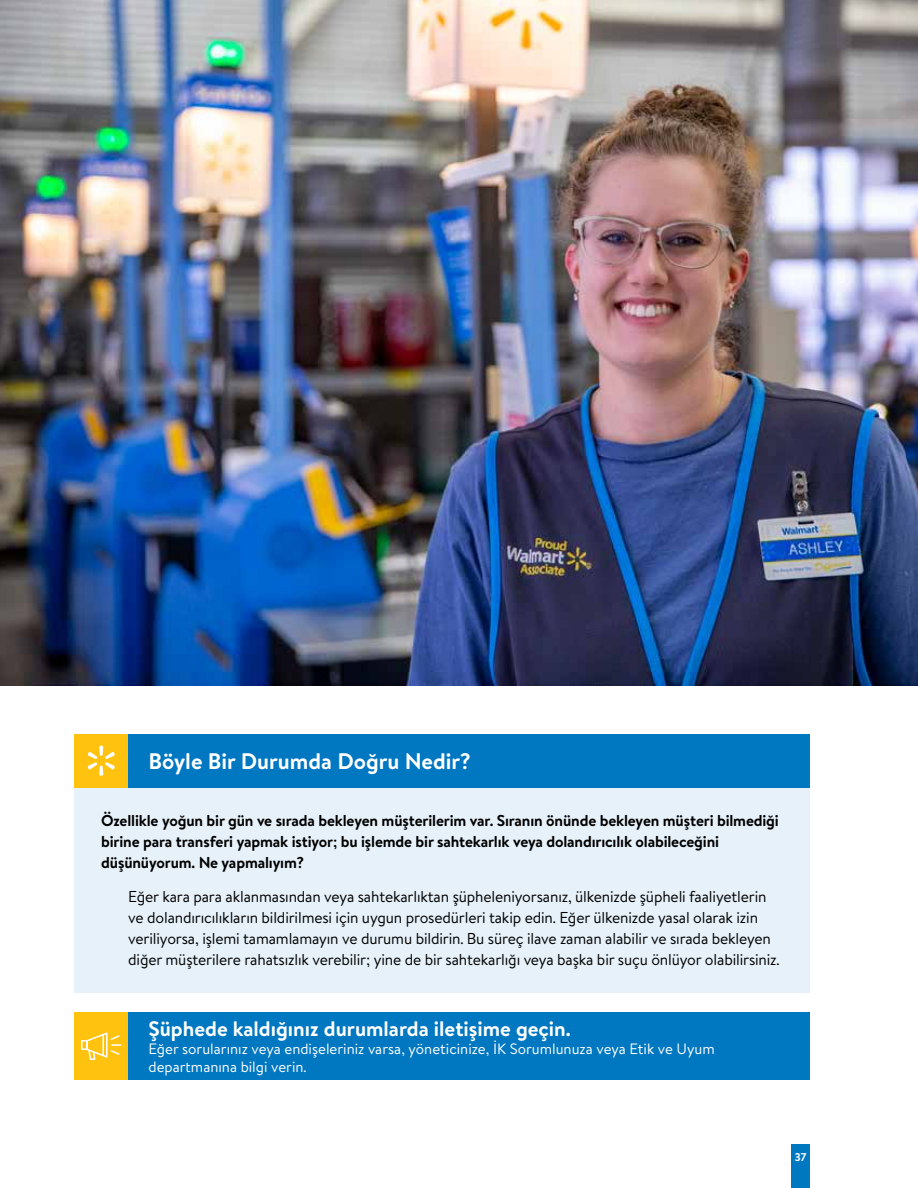
<style>
.page{position:relative;width:918px;height:1188px;background:#fff}
.page>*{position:absolute;margin:0;border:0;box-sizing:border-box;transform-origin:0 0}
.t1{font:700 22.5px "Bogle";color:#fff}
.t2{font:700 21px "Bogle";color:#fff}
.t3{font:15.75px/21px "Bogle";letter-spacing:-.01em;color:#000}
.t4{font:700 15.75px/21px "Bogle";letter-spacing:-.01em;color:#000}
.t5{font:15px/18px "Bogle";color:#fff}
.t6{font:700 11.25px "Bogle";color:#fff}
</style>
<div class="page">
<div style="left:74px;top:734px;width:54px;height:54px;background:#ffc20e"></div>
<svg style="left:88px;top:746px;width:27px;height:30px"></svg>
<div style="left:128px;top:734px;width:682px;height:54px;background:#0077c1"></div>
<div style="left:74px;top:788px;width:736px;height:204px;background:#e6f1f9"></div>
<img style="left:0;top:0;width:918px;height:686px">
<div style="left:74px;top:1012px;width:54px;height:68px;background:#ffc20e"></div>
<svg style="left:81px;top:1032px;width:41px;height:28px"></svg>
<div style="left:128px;top:1012px;width:682px;height:68px;background:#0077c1"></div>
<div style="left:791px;top:1145px;width:19px;height:43px;background:#0077c1"></div>
<h1 class="t1" style="left:148px;top:745px;width:324px">Böyle Bir Durumda Doğru Nedir?</h1>
<p class="t4" style="left:101px;top:809px;width:679px">Özellikle yoğun bir gün ve sırada bekleyen müşterilerim var. Sıranın önünde bekleyen müşteri bilmediği birine para transferi yapmak istiyor; bu işlemde bir sahtekarlık veya dolandırıcılık olabileceğini düşünüyorum. Ne yapmalıyım?</p>
<p class="t3" style="left:128px;top:886px;width:653px">Eğer kara para aklanmasından veya sahtekarlıktan şüpheleniyorsanız, ülkenizde şüpheli faaliyetlerin ve dolandırıcılıkların bildirilmesi için uygun prosedürleri takip edin. Eğer ülkenizde yasal olarak izin veriliyorsa, işlemi tamamlamayın ve durumu bildirin. Bu süreç ilave zaman alabilir ve sırada bekleyen diğer müşterilere rahatsızlık verebilir; yine de bir sahtekarlığı veya başka bir suçu önlüyor olabilirsiniz.</p>
<h2 class="t2" style="left:148px;top:1014px;width:424px">Şüphede kaldığınız durumlarda iletişime geçin.</h2>
<p class="t5" style="left:148px;top:1039px;width:568px">Eğer sorularınız veya endişeleriniz varsa, yöneticinize, İK Sorumlunuza veya Etik ve Uyum departmanına bilgi verin.</p>
<p class="t6" style="left:795px;top:1149px;width:13px">37</p>
</div>
